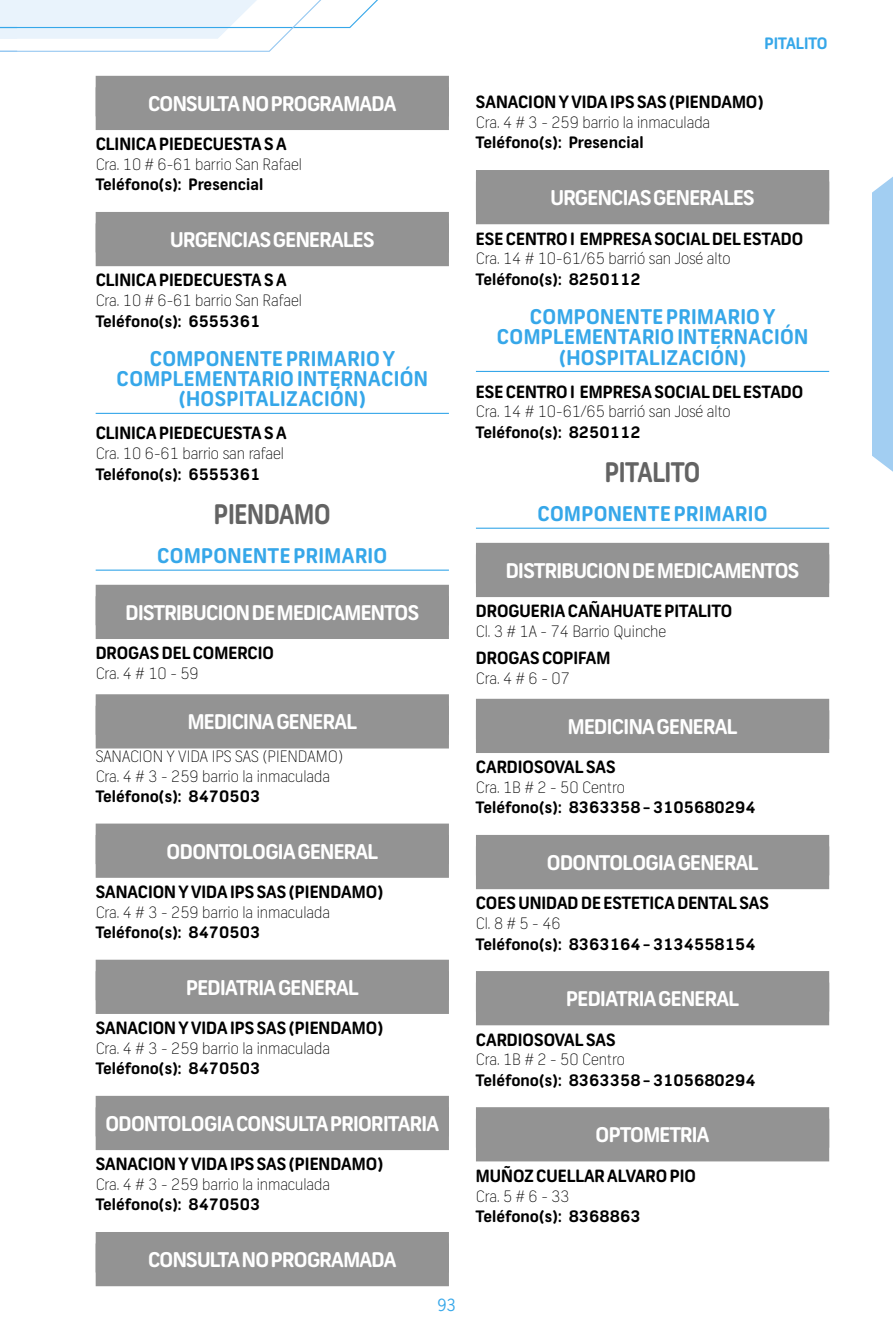
<style>
.page{position:relative;width:893px;height:1340px;background:#fff}
.page>*{position:absolute;margin:0;border:0;box-sizing:border-box;transform-origin:0 0}
.t1{font:700 27px "FNB Sans";letter-spacing:-.01em;color:#636363;scale:.9 1}
.t2{font:700 20.25px "FNB Sans";letter-spacing:-.03em;color:#fff}
.t3{font:700 20.25px/20.2px "FNB Sans";letter-spacing:.015em;color:#36a7e9;text-align:center}
.t4{font:700 16.88px "FNB Sans";color:#000}
.t5{font:100 15.75px/19.8px "FNB Sans";color:#000}
.t6{font:700 15.75px "FNB Sans";color:#000}
.t7{font:700 15.75px "FNB Sans";color:#36a7e9}
.t8{font:15.75px "News Gothic Std";color:#36a7e9}
</style>
<div class="page">
<svg style="left:0;top:0;width:378px;height:52px"></svg>
<div style="left:872px;top:176px;width:21px;height:296px;background:#a2cef2"></div>
<div style="left:96px;top:87px;width:353px;height:43px;background:#939393"></div>
<div style="left:96px;top:76px;width:353px;height:40px;background:#939393"></div>
<div style="left:96px;top:223px;width:353px;height:43px;background:#939393"></div>
<div style="left:96px;top:212px;width:353px;height:40px;background:#939393"></div>
<hr style="left:96px;top:413px;width:353px;height:1px;background:#36a7e9">
<hr style="left:96px;top:569px;width:353px;height:1px;background:#36a7e9">
<div style="left:96px;top:596px;width:353px;height:43px;background:#939393"></div>
<div style="left:96px;top:585px;width:353px;height:40px;background:#939393"></div>
<div style="left:96px;top:705px;width:353px;height:43px;background:#939393"></div>
<div style="left:96px;top:694px;width:353px;height:40px;background:#939393"></div>
<div style="left:96px;top:835px;width:353px;height:42px;background:#939393"></div>
<div style="left:96px;top:823px;width:353px;height:41px;background:#939393"></div>
<div style="left:96px;top:971px;width:353px;height:42px;background:#939393"></div>
<div style="left:96px;top:959px;width:353px;height:41px;background:#939393"></div>
<div style="left:96px;top:1107px;width:353px;height:43px;background:#939393"></div>
<div style="left:96px;top:1095px;width:353px;height:41px;background:#939393"></div>
<div style="left:96px;top:1243px;width:353px;height:43px;background:#939393"></div>
<div style="left:96px;top:1231px;width:353px;height:41px;background:#939393"></div>
<div style="left:476px;top:181px;width:353px;height:43px;background:#939393"></div>
<div style="left:476px;top:170px;width:353px;height:40px;background:#939393"></div>
<hr style="left:476px;top:371px;width:353px;height:1px;background:#36a7e9">
<hr style="left:476px;top:527px;width:353px;height:2px;background:#36a7e9">
<div style="left:476px;top:554px;width:353px;height:43px;background:#939393"></div>
<div style="left:476px;top:543px;width:353px;height:40px;background:#939393"></div>
<div style="left:476px;top:710px;width:353px;height:43px;background:#939393"></div>
<div style="left:476px;top:698px;width:353px;height:41px;background:#939393"></div>
<div style="left:476px;top:846px;width:353px;height:43px;background:#939393"></div>
<div style="left:476px;top:835px;width:353px;height:40px;background:#939393"></div>
<div style="left:476px;top:982px;width:353px;height:43px;background:#939393"></div>
<div style="left:476px;top:971px;width:353px;height:40px;background:#939393"></div>
<div style="left:476px;top:1118px;width:353px;height:43px;background:#939393"></div>
<div style="left:476px;top:1107px;width:353px;height:40px;background:#939393"></div>
<p class="t2" style="left:148px;top:91px;width:250px">CONSULTA NO PROGRAMADA</p>
<p class="t4" style="left:96px;top:134px;width:193px">CLINICA PIEDECUESTA S A</p>
<p class="t5" style="left:96px;top:155px;width:208px">Cra. 10 # 6-61 barrio San Rafael</p>
<p class="t6" style="left:96px;top:175px;width:169px">Teléfono(s): Presencial</p>
<p class="t2" style="left:170px;top:227px;width:206px">URGENCIAS GENERALES</p>
<p class="t4" style="left:96px;top:270px;width:193px">CLINICA PIEDECUESTA S A</p>
<p class="t5" style="left:96px;top:291px;width:208px">Cra. 10 # 6-61 barrio San Rafael</p>
<p class="t6" style="left:96px;top:311px;width:166px">Teléfono(s): 6555361</p>
<p class="t3" style="left:117px;top:348px;width:313px">COMPONENTE PRIMARIO Y<br>COMPLEMENTARIO INTERNACIÓN (HOSPITALIZACIÓN)</p>
<p class="t4" style="left:96px;top:423px;width:193px">CLINICA PIEDECUESTA S A</p>
<p class="t5" style="left:96px;top:444px;width:190px">Cra. 10 6-61 barrio san rafael</p>
<p class="t6" style="left:96px;top:464px;width:166px">Teléfono(s): 6555361</p>
<h1 class="t1" style="left:214px;top:497px;width:131px">PIENDAMO</h1>
<p class="t3" style="left:157px;top:546px;width:232px">COMPONENTE PRIMARIO</p>
<p class="t2" style="left:125px;top:600px;width:295px">DISTRIBUCION DE MEDICAMENTOS</p>
<p class="t4" style="left:96px;top:643px;width:180px">DROGAS DEL COMERCIO</p>
<p class="t5" style="left:96px;top:663px;width:105px">Cra. 4 # 10 - 59</p>
<p class="t2" style="left:188px;top:709px;width:171px">MEDICINA GENERAL</p>
<p class="t5" style="left:96px;top:746px;width:249px">SANACION Y VIDA IPS SAS (PIENDAMO)<br>Cra. 4 # 3 - 259 barrio la inmaculada</p>
<p class="t6" style="left:96px;top:786px;width:166px">Teléfono(s): 8470503</p>
<p class="t2" style="left:167px;top:839px;width:213px">ODONTOLOGIA GENERAL</p>
<p class="t4" style="left:96px;top:881px;width:289px">SANACION Y VIDA IPS SAS (PIENDAMO)</p>
<p class="t5" style="left:96px;top:902px;width:236px">Cra. 4 # 3 - 259 barrio la inmaculada</p>
<p class="t6" style="left:96px;top:922px;width:166px">Teléfono(s): 8470503</p>
<p class="t2" style="left:186px;top:975px;width:174px">PEDIATRIA GENERAL</p>
<p class="t4" style="left:96px;top:1017px;width:289px">SANACION Y VIDA IPS SAS (PIENDAMO)</p>
<p class="t5" style="left:96px;top:1038px;width:236px">Cra. 4 # 3 - 259 barrio la inmaculada</p>
<p class="t6" style="left:96px;top:1058px;width:166px">Teléfono(s): 8470503</p>
<p class="t2" style="left:105px;top:1111px;width:335px">ODONTOLOGIA CONSULTA PRIORITARIA</p>
<p class="t4" style="left:96px;top:1153px;width:289px">SANACION Y VIDA IPS SAS (PIENDAMO)</p>
<p class="t5" style="left:96px;top:1174px;width:236px">Cra. 4 # 3 - 259 barrio la inmaculada</p>
<p class="t6" style="left:96px;top:1195px;width:166px">Teléfono(s): 8470503</p>
<p class="t2" style="left:148px;top:1247px;width:250px">CONSULTA NO PROGRAMADA</p>
<p class="t8" style="left:437px;top:1294px;width:20px">93</p>
<p class="t7" style="left:764px;top:34px;width:65px">PITALITO</p>
<p class="t4" style="left:476px;top:92px;width:289px">SANACION Y VIDA IPS SAS (PIENDAMO)</p>
<p class="t5" style="left:476px;top:113px;width:236px">Cra. 4 # 3 - 259 barrio la inmaculada</p>
<p class="t6" style="left:476px;top:133px;width:169px">Teléfono(s): Presencial</p>
<p class="t2" style="left:550px;top:185px;width:206px">URGENCIAS GENERALES</p>
<p class="t4" style="left:476px;top:228px;width:329px">ESE CENTRO I EMPRESA SOCIAL DEL ESTADO</p>
<p class="t5" style="left:476px;top:249px;width:256px">Cra. 14 # 10-61/65 barrió san José alto</p>
<p class="t6" style="left:476px;top:269px;width:166px">Teléfono(s): 8250112</p>
<p class="t3" style="left:497px;top:307px;width:313px">COMPONENTE PRIMARIO Y<br>COMPLEMENTARIO INTERNACIÓN (HOSPITALIZACIÓN)</p>
<p class="t4" style="left:476px;top:381px;width:329px">ESE CENTRO I EMPRESA SOCIAL DEL ESTADO</p>
<p class="t5" style="left:476px;top:402px;width:256px">Cra. 14 # 10-61/65 barrió san José alto</p>
<p class="t6" style="left:476px;top:422px;width:166px">Teléfono(s): 8250112</p>
<h1 class="t1" style="left:605px;top:455px;width:108px">PITALITO</h1>
<p class="t3" style="left:537px;top:504px;width:232px">COMPONENTE PRIMARIO</p>
<p class="t2" style="left:506px;top:558px;width:295px">DISTRIBUCION DE MEDICAMENTOS</p>
<p class="t4" style="left:476px;top:601px;width:258px">DROGUERIA CAÑAHUATE PITALITO</p>
<p class="t5" style="left:476px;top:621px;width:192px">Cl. 3 # 1A - 74 Barrio Quinche</p>
<p class="t4" style="left:476px;top:647px;width:136px">DROGAS COPIFAM</p>
<p class="t5" style="left:476px;top:668px;width:95px">Cra. 4 # 6 - 07</p>
<p class="t2" style="left:568px;top:714px;width:171px">MEDICINA GENERAL</p>
<p class="t4" style="left:476px;top:756px;width:141px">CARDIOSOVAL SAS</p>
<p class="t5" style="left:476px;top:777px;width:151px">Cra. 1B # 2 - 50 Centro</p>
<p class="t6" style="left:476px;top:798px;width:281px">Teléfono(s): 8363358 - 3105680294</p>
<p class="t2" style="left:547px;top:850px;width:213px">ODONTOLOGIA GENERAL</p>
<p class="t4" style="left:476px;top:893px;width:294px">COES UNIDAD DE ESTETICA DENTAL SAS</p>
<p class="t5" style="left:476px;top:913px;width:86px">Cl. 8 # 5 - 46</p>
<p class="t6" style="left:476px;top:934px;width:281px">Teléfono(s): 8363164 - 3134558154</p>
<p class="t2" style="left:566px;top:986px;width:174px">PEDIATRIA GENERAL</p>
<p class="t4" style="left:476px;top:1029px;width:141px">CARDIOSOVAL SAS</p>
<p class="t5" style="left:476px;top:1049px;width:151px">Cra. 1B # 2 - 50 Centro</p>
<p class="t6" style="left:476px;top:1070px;width:281px">Teléfono(s): 8363358 - 3105680294</p>
<p class="t2" style="left:596px;top:1122px;width:115px">OPTOMETRIA</p>
<p class="t4" style="left:476px;top:1165px;width:221px">MUÑOZ CUELLAR ALVARO PIO</p>
<p class="t5" style="left:476px;top:1186px;width:95px">Cra. 5 # 6 - 33</p>
<p class="t6" style="left:476px;top:1206px;width:166px">Teléfono(s): 8368863</p>
</div>
